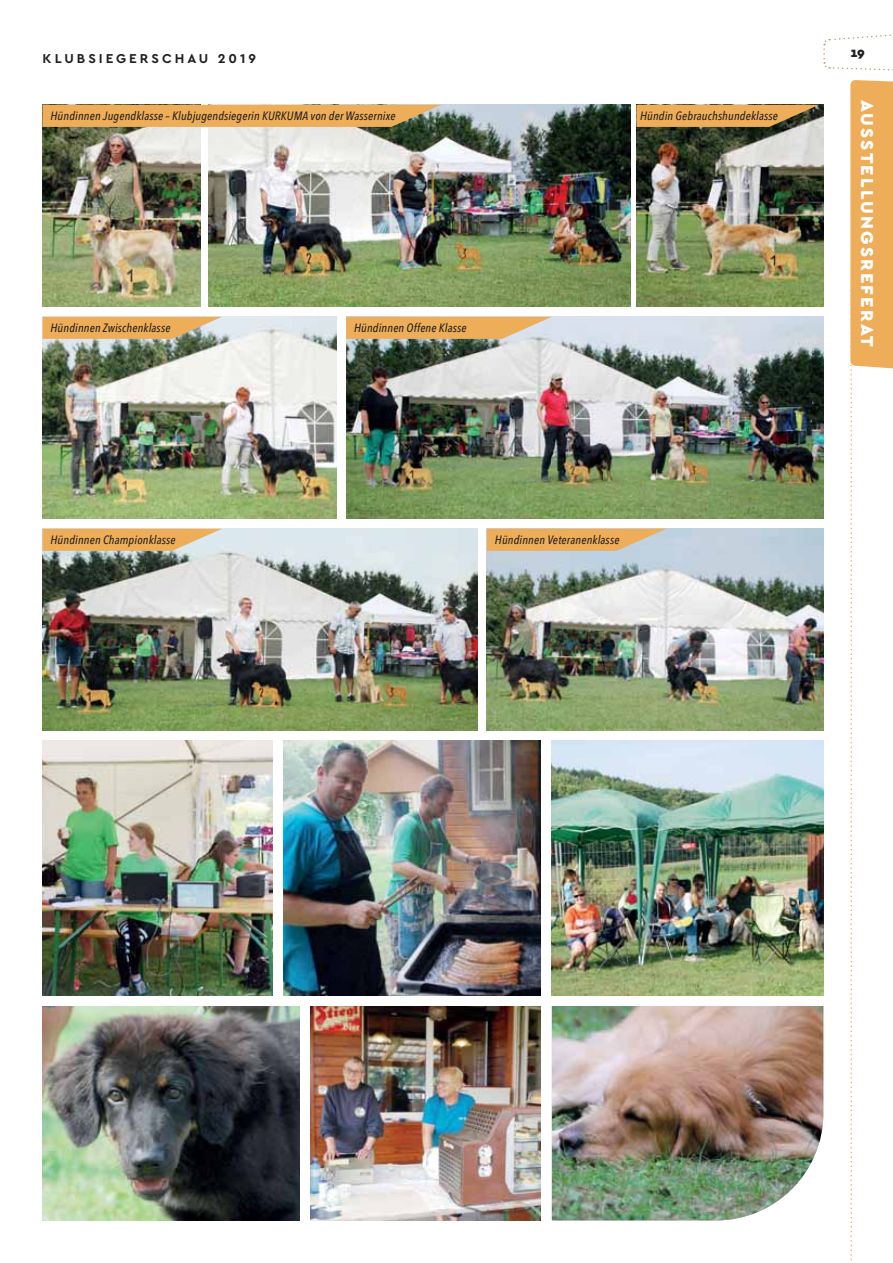
<style>
.page{position:relative;width:893px;height:1263px;background:#fff}
.page>*{position:absolute;margin:0;border:0;box-sizing:border-box;transform-origin:0 0}
.t1{font:900 18px "Cera GR";letter-spacing:.12em;color:#fff}
.t2{font:700 13.5px "Cera GR";letter-spacing:.22em;color:#231f20}
.t3{font:900 13.5px "Cera GR";color:#231f20}
.t4{font:italic 500 12px "Avenir Next Condensed";letter-spacing:.01em;color:#231f20}
</style>
<div class="page">
<svg style="left:850px;top:80px;width:43px;height:1181px"></svg>
<svg style="left:823px;top:34px;width:70px;height:37px"></svg>
<img style="left:43px;top:127px;width:158px;height:179px">
<img style="left:283px;top:741px;width:257px;height:254px">
<img style="left:43px;top:741px;width:229px;height:254px">
<img style="left:552px;top:741px;width:271px;height:254px">
<img style="left:43px;top:1006px;width:256px;height:214px">
<img style="left:310px;top:1006px;width:230px;height:214px">
<img style="left:552px;top:1006px;width:271px;height:214px">
<img style="left:487px;top:529px;width:336px;height:201px">
<img style="left:208px;top:105px;width:423px;height:201px">
<svg style="left:43px;top:105px;width:398px;height:22px;background:#e4a958"></svg>
<img style="left:43px;top:317px;width:294px;height:201px">
<img style="left:43px;top:529px;width:435px;height:201px">
<svg style="left:43px;top:317px;width:179px;height:22px;background:#e5b067"></svg>
<svg style="left:43px;top:529px;width:179px;height:22px;background:#ebb56d"></svg>
<svg style="left:487px;top:529px;width:179px;height:22px;background:#e7b26b"></svg>
<img style="left:346px;top:317px;width:477px;height:201px">
<svg style="left:346px;top:317px;width:206px;height:22px;background:#eab36a"></svg>
<img style="left:636px;top:105px;width:187px;height:201px">
<svg style="left:636px;top:105px;width:183px;height:22px;background:#d7a055"></svg>
<p class="t2" style="left:43px;top:50px;width:215px">KLUBSIEGERSCHAU 2019</p>
<p class="t4" style="left:51px;top:111px;width:347px">Hündinnen Jugendklasse – Klubjugendsiegerin KURKUMA von der Wassernixe</p>
<p class="t4" style="left:51px;top:323px;width:121px">Hündinnen Zwischenklasse</p>
<p class="t4" style="left:354px;top:323px;width:114px">Hündinnen Offene Klasse</p>
<p class="t4" style="left:640px;top:111px;width:139px">Hündin Gebrauchshundeklasse</p>
<p class="t3" style="left:850px;top:45px;width:16px">19</p>
<h1 class="t1" style="left:878px;top:100px;width:249px;rotate:90deg">AUSSTELLUNGSREFERAT</h1>
<p class="t4" style="left:51px;top:535px;width:127px">Hündinnen Championklasse</p>
<p class="t4" style="left:495px;top:535px;width:126px">Hündinnen Veteranenklasse</p>
</div>
